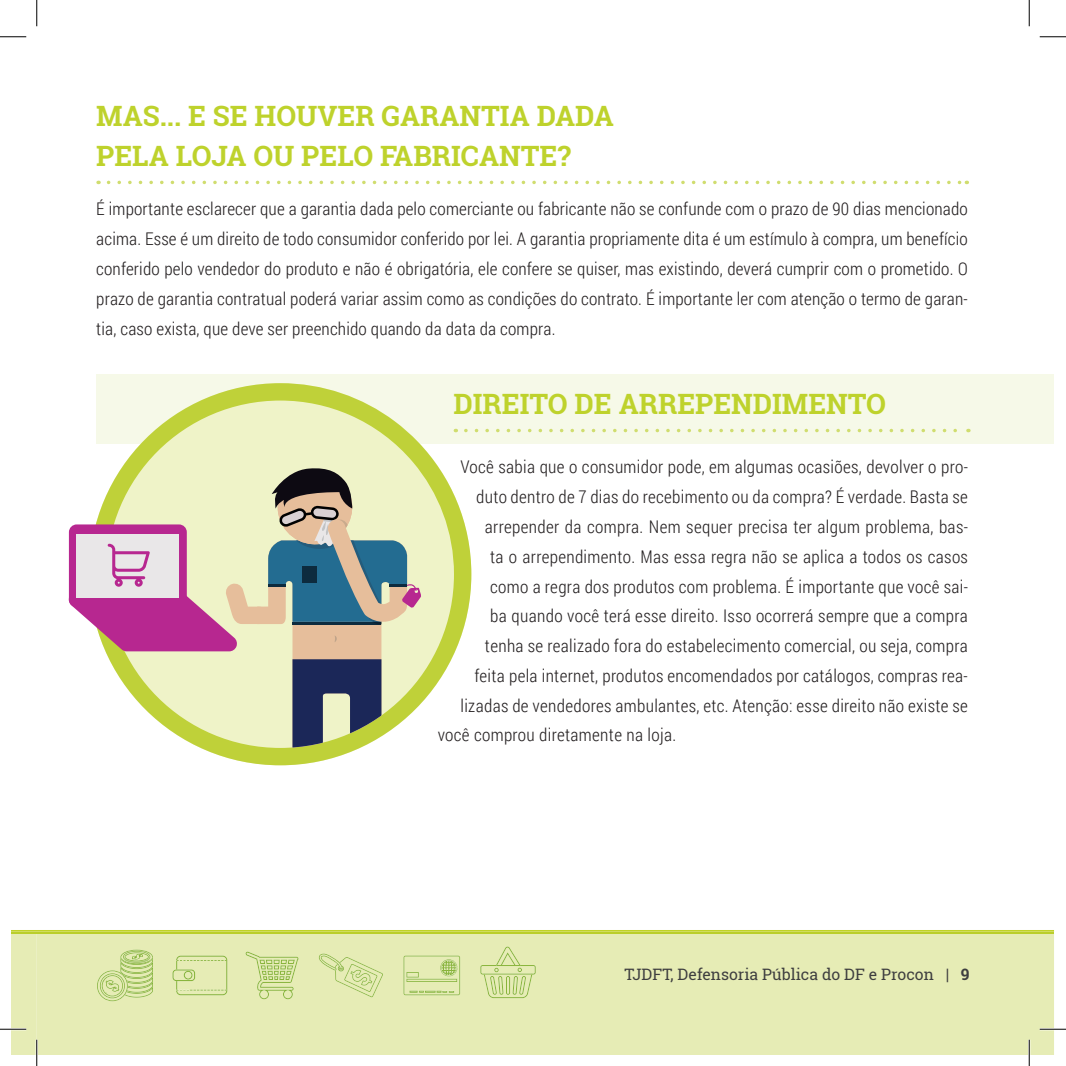
<style>
.page{position:relative;width:1066px;height:1066px;background:#fff}
.page>*{position:absolute;margin:0;border:0;box-sizing:border-box;transform-origin:0 0}
.t1{font:700 28px/39.7px "Roboto Slab";color:#bed22c}
.t2{font:300 17.5px/29.8px "Roboto Condensed";letter-spacing:.02em;color:#231f20;text-align:justify}
.t3{font:15.75px "Roboto Slab";color:#3e3e3f}
.s1{font-weight:700}
</style>
<div class="page">
<div style="left:96px;top:374px;width:958px;height:70px;background:#f6f9e8"></div>
<svg style="left:108px;top:181px;width:859px;height:3px"></svg>
<svg style="left:474px;top:429px;width:483px;height:3px"></svg>
<svg style="left:122px;top:383px;width:349px;height:382px"></svg>
<svg style="left:68px;top:467px;width:353px;height:281px;background:#c6bdaf"></svg>
<svg style="left:0;top:36px;width:26px;height:1px"></svg>
<svg style="left:1039px;top:36px;width:27px;height:1px"></svg>
<svg style="left:36px;top:0;width:1px;height:26px"></svg>
<svg style="left:1029px;top:0;width:1px;height:26px"></svg>
<svg style="left:0;top:930px;width:1066px;height:136px;background:#e5ecb6"></svg>
<h1 class="t1" style="left:96px;top:96px;width:519px">MAS... E SE HOUVER GARANTIA DADA<br>PELA LOJA OU PELO FABRICANTE?</h1>
<p class="t2" style="left:96px;top:194px;width:873px">É importante esclarecer que a garantia dada pelo comerciante ou fabricante não se confunde com o prazo de 90 dias mencionado acima. Esse é um direito de todo consumidor conferido por lei. A garantia propriamente dita é um estímulo à compra, um benefício conferido pelo vendedor do produto e não é obrigatória, ele confere se quiser, mas existindo, deverá cumprir com o prometido. O prazo de garantia contratual poderá variar assim como as condições do contrato. É importante ler com atenção o termo de garan&shy;tia, caso exista, que deve ser preenchido quando da data da compra.</p>
<h1 class="t1" style="left:453px;top:383px;width:434px">DIREITO DE ARREPENDIMENTO</h1>
<p class="t2" style="left:460px;top:452px;width:509px">Você sabia que o consumidor pode, em algumas ocasiões, devolver o pro-</p>
<p class="t2" style="left:476px;top:481px;width:493px">duto dentro de 7 dias do recebimento ou da compra? É verdade. Basta se</p>
<p class="t2" style="left:485px;top:511px;width:484px">arrepender da compra. Nem sequer precisa ter algum problema, bas-</p>
<p class="t2" style="left:490px;top:541px;width:479px">ta o arrependimento. Mas essa regra não se aplica a todos os casos</p>
<p class="t2" style="left:490px;top:571px;width:479px">como a regra dos produtos com problema. É importante que você sai-</p>
<p class="t2" style="left:490px;top:600px;width:479px">ba quando você terá esse direito. Isso ocorrerá sempre que a compra</p>
<p class="t2" style="left:485px;top:630px;width:484px">tenha se realizado fora do estabelecimento comercial, ou seja, compra</p>
<p class="t2" style="left:474px;top:660px;width:495px">feita pela internet, produtos encomendados por catálogos, compras rea-</p>
<p class="t2" style="left:460px;top:690px;width:509px">lizadas de vendedores ambulantes, etc. Atenção: esse direito não existe se</p>
<p class="t2" style="left:438px;top:720px;width:240px">você comprou diretamente na loja.</p>
<p class="t3" style="left:624px;top:963px;width:347px">TJDFT, Defensoria Pública do DF e Procon | <span class="s1">9</span></p>
</div>
